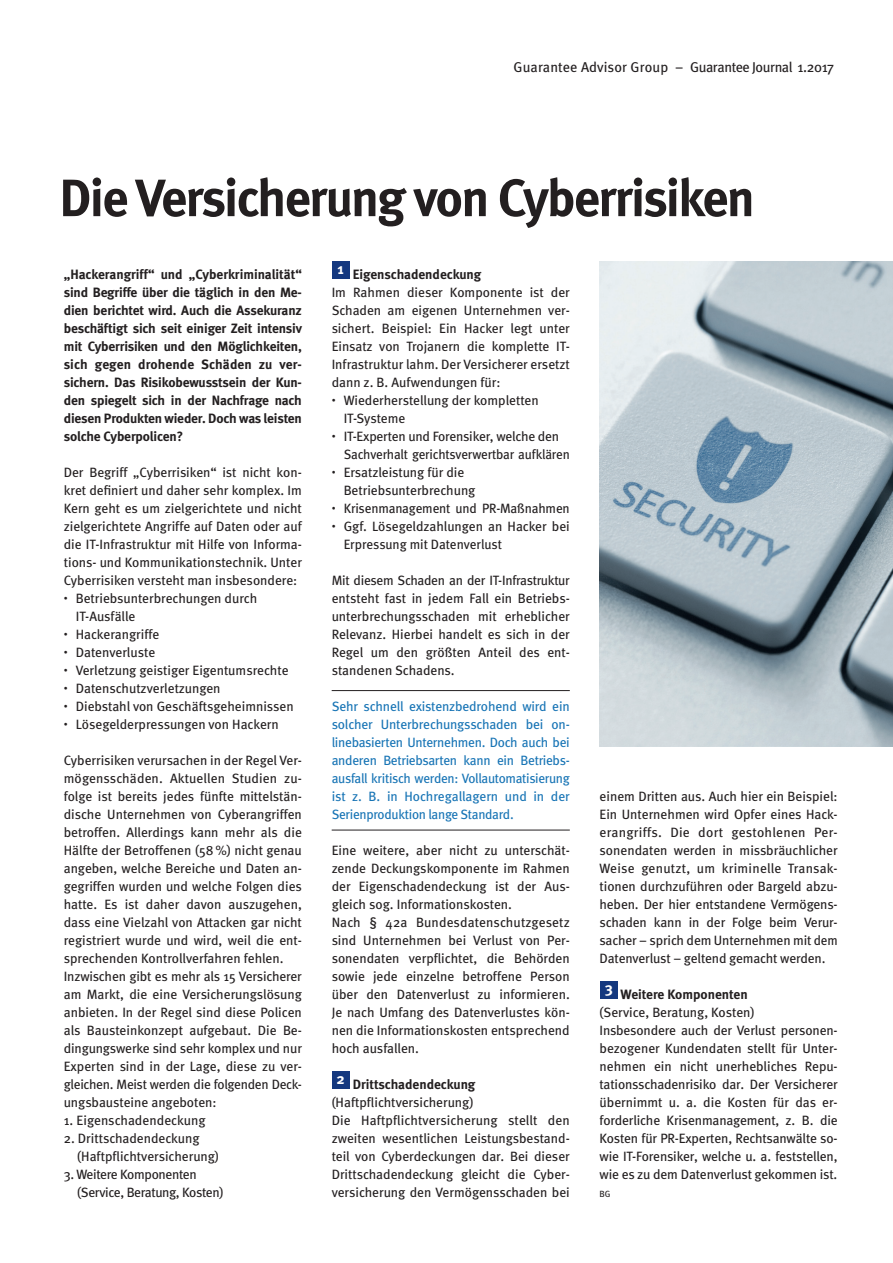
<style>
.page{position:relative;width:893px;height:1263px;background:#fff}
.page>*{position:absolute;margin:0;border:0;box-sizing:border-box;transform-origin:0 0}
.t1{font:700 52.5px "Meta";letter-spacing:-.03em;color:#231f20}
.t2{font:700 15px "Meta";color:#fff}
.t3{font:14.25px "Meta";color:#231f20}
.t4{font:13.5px/18px "Meta";letter-spacing:-.005em;color:#231f20}
.t5{font:700 13.5px/18px "Meta";letter-spacing:-.01em;color:#231f20;text-align:justify}
.t6{font:13.5px/18px "Meta";letter-spacing:-.02em;color:#1774b5;text-align:justify}
.t7{font:13.5px/18px "Meta";letter-spacing:-.025em;color:#231f20}
.t8{font:9px "Meta";color:#231f20}
.s1{font-size:7.8px}
</style>
<div class="page">
<div style="left:600px;top:981px;width:18px;height:18px;background:#14387f"></div>
<div style="left:332px;top:261px;width:18px;height:18px;background:#14387f"></div>
<div style="left:332px;top:1071px;width:18px;height:18px;background:#14387f"></div>
<hr style="left:332px;top:690px;width:238px;height:1px;background:#231f20">
<hr style="left:332px;top:830px;width:238px;height:1px;background:#231f20">
<img style="left:600px;top:261px;width:293px;height:486px">
<p class="t3" style="left:513px;top:59px;width:322px">Guarantee Advisor Group – Guarantee Journal 1.2017</p>
<h1 class="t1" style="left:60px;top:167px;width:697px">Die Versicherung von Cyberrisiken</h1>
<p class="t5" style="left:64px;top:265px;width:240px">„Hackerangriff“ und „Cyberkriminalität“ sind Begriffe über die täglich in den Me&shy;dien berichtet wird. Auch die Assekuranz beschäftigt sich seit einiger Zeit intensiv mit Cyberrisiken und den Möglichkeiten, sich gegen drohende Schäden zu ver&shy;sichern. Das Risikobewusstsein der Kun&shy;den spiegelt sich in der Nachfrage nach diesen Produkten wieder. Doch was leisten solche Cyberpolicen?</p>
<p class="t4" style="left:64px;top:463px;width:240px;text-align:justify">Der Begriff „Cyberrisiken“ ist nicht kon&shy;kret definiert und daher sehr komplex. Im Kern geht es um zielgerichtete und nicht zielgerichtete Angriffe auf Daten oder auf die IT-Infrastruktur mit Hilfe von Informa&shy;tions- und Kommunikationstechnik. Unter Cyberrisiken versteht man insbesondere:</p>
<p class="t4" style="left:76px;top:589px;width:183px;text-indent:-12px"><span class="s1">•</span> Betriebsunterbrechungen durch<br>IT-Ausfälle</p>
<p class="t4" style="left:64px;top:625px;width:97px"><span class="s1">•</span> Hackerangriffe</p>
<p class="t4" style="left:64px;top:643px;width:93px"><span class="s1">•</span> Datenverluste</p>
<p class="t4" style="left:64px;top:661px;width:226px"><span class="s1">•</span> Verletzung geistiger Eigentumsrechte</p>
<p class="t4" style="left:64px;top:679px;width:158px"><span class="s1">•</span> Datenschutzverletzungen</p>
<p class="t4" style="left:64px;top:697px;width:231px"><span class="s1">•</span> Diebstahl von Geschäftsgeheimnissen</p>
<p class="t4" style="left:64px;top:715px;width:216px"><span class="s1">•</span> Lösegelderpressungen von Hackern</p>
<p class="t4" style="left:64px;top:751px;width:240px">Cyberrisiken verursachen in der Regel Ver&shy;mögensschäden. Aktuellen Studien zu&shy;folge ist bereits jedes fünfte mittelstän&shy;dische Unternehmen von Cyberangriffen betroffen. Allerdings kann mehr als die Hälfte der Betroffenen (58%) nicht genau angeben, welche Bereiche und Daten an&shy;gegriffen wurden und welche Folgen dies hatte. Es ist daher davon auszugehen, dass eine Vielzahl von Attacken gar nicht registriert wurde und wird, weil die ent&shy;sprechenden Kontrollverfahren fehlen.<br>Inzwischen gibt es mehr als 15 Versicherer am Markt, die eine Versicherungslösung anbieten. In der Regel sind diese Policen als Bausteinkonzept aufgebaut. Die Be&shy;dingungswerke sind sehr komplex und nur Experten sind in der Lage, diese zu ver&shy;gleichen. Meist werden die folgenden Deck&shy;ungsbausteine angeboten:</p>
<p class="t4" style="left:64px;top:1111px;width:143px">1. Eigenschadendeckung</p>
<p class="t4" style="left:77px;top:1129px;width:143px;text-indent:-14px">2. Drittschadendeckung (Haftpflichtversicherung)</p>
<p class="t7" style="left:77px;top:1165px;width:148px;text-indent:-14px">3. Weitere Komponenten (Service, Beratung, Kosten)</p>
<p class="t2" style="left:337px;top:259px;width:8px">1</p>
<p class="t5" style="left:353px;top:265px;width:130px">Eigenschadendeckung</p>
<p class="t4" style="left:332px;top:283px;width:240px;text-align:justify">Im Rahmen dieser Komponente ist der Schaden am eigenen Unternehmen ver&shy;sichert. Beispiel: Ein Hacker legt unter Einsatz von Trojanern die komplette IT-Infrastruktur lahm. Der Versicherer ersetzt dann z. B. Aufwendungen für:</p>
<p class="t4" style="left:344px;top:391px;width:197px;text-indent:-12px"><span class="s1">•</span> Wiederherstellung der kompletten<br>IT-Systeme</p>
<p class="t4" style="left:344px;top:427px;width:228px;text-indent:-12px"><span class="s1">•</span> IT-Experten und Forensiker, welche den<br>Sachverhalt gerichtsverwertbar aufklären</p>
<p class="t4" style="left:344px;top:463px;width:133px;text-indent:-12px"><span class="s1">•</span> Ersatzleistung für die<br>Betriebsunterbrechung</p>
<p class="t4" style="left:332px;top:499px;width:240px"><span class="s1">•</span> Krisenmanagement und PR-Maßnahmen</p>
<p class="t4" style="left:344px;top:517px;width:228px;text-indent:-12px"><span class="s1">•</span> Ggf. Lösegeldzahlungen an Hacker bei<br>Erpressung mit Datenverlust</p>
<p class="t4" style="left:332px;top:571px;width:240px;text-align:justify">Mit diesem Schaden an der IT-Infrastruktur entsteht fast in jedem Fall ein Betriebs&shy;unterbrechungsschaden mit erheblicher Relevanz. Hierbei handelt es sich in der Regel um den größten Anteil des ent&shy;standenen Schadens.</p>
<p class="t6" style="left:332px;top:697px;width:240px">Sehr schnell existenzbedrohend wird ein solcher Unterbrechungsschaden bei on&shy;linebasierten Unternehmen. Doch auch bei anderen Betriebsarten kann ein Betriebs&shy;ausfall kritisch werden: Vollautomatisierung ist z. B. in Hochregallagern und in der Serienproduktion lange Standard.</p>
<p class="t4" style="left:332px;top:841px;width:240px">Eine weitere, aber nicht zu unterschät&shy;zende Deckungskomponente im Rahmen der Eigenschadendeckung ist der Aus&shy;gleich sog. Informationskosten.<br>Nach § 42a Bundesdatenschutzgesetz sind Unternehmen bei Verlust von Per&shy;sonendaten verpflichtet, die Behörden sowie jede einzelne betroffene Person über den Datenverlust zu informieren.<br>Je nach Umfang des Datenverlustes kön&shy;nen die Informationskosten entsprechend hoch ausfallen.</p>
<p class="t5" style="left:353px;top:1075px;width:124px">Drittschadendeckung</p>
<p class="t4" style="left:332px;top:1093px;width:240px">(Haftpflichtversicherung)<br>Die Haftpflichtversicherung stellt den zweiten wesentlichen Leistungsbestand&shy;teil von Cyberdeckungen dar. Bei dieser Drittschadendeckung gleicht die Cyber&shy;versicherung den Vermögensschaden bei</p>
<p class="t2" style="left:337px;top:1070px;width:10px">2</p>
<p class="t4" style="left:600px;top:787px;width:240px;text-align:justify">einem Dritten aus. Auch hier ein Beispiel:<br>Ein Unternehmen wird Opfer eines Hack&shy;erangriffs. Die dort gestohlenen Per&shy;sonendaten werden in missbräuchlicher Weise genutzt, um kriminelle Transak&shy;tionen durchzuführen oder Bargeld abzu&shy;heben. Der hier entstandene Vermögens&shy;schaden kann in der Folge beim Verur&shy;sacher – sprich dem Unternehmen mit dem Datenverlust – geltend gemacht werden.</p>
<p class="t5" style="left:621px;top:985px;width:129px">Weitere Komponenten</p>
<p class="t4" style="left:600px;top:1003px;width:240px">(Service, Beratung, Kosten)<br>Insbesondere auch der Verlust personen&shy;bezogener Kundendaten stellt für Unter&shy;nehmen ein nicht unerhebliches Repu&shy;tationsschadenrisiko dar. Der Versicherer übernimmt u. a. die Kosten für das er&shy;forderliche Krisenmanagement, z. B. die Kosten für PR-Experten, Rechtsanwälte so&shy;wie IT-Forensiker, welche u. a. feststellen, wie es zu dem Datenverlust gekommen ist.</p>
<p class="t8" style="left:600px;top:1188px;width:13px">BG</p>
<p class="t2" style="left:605px;top:979px;width:10px">3</p>
</div>
